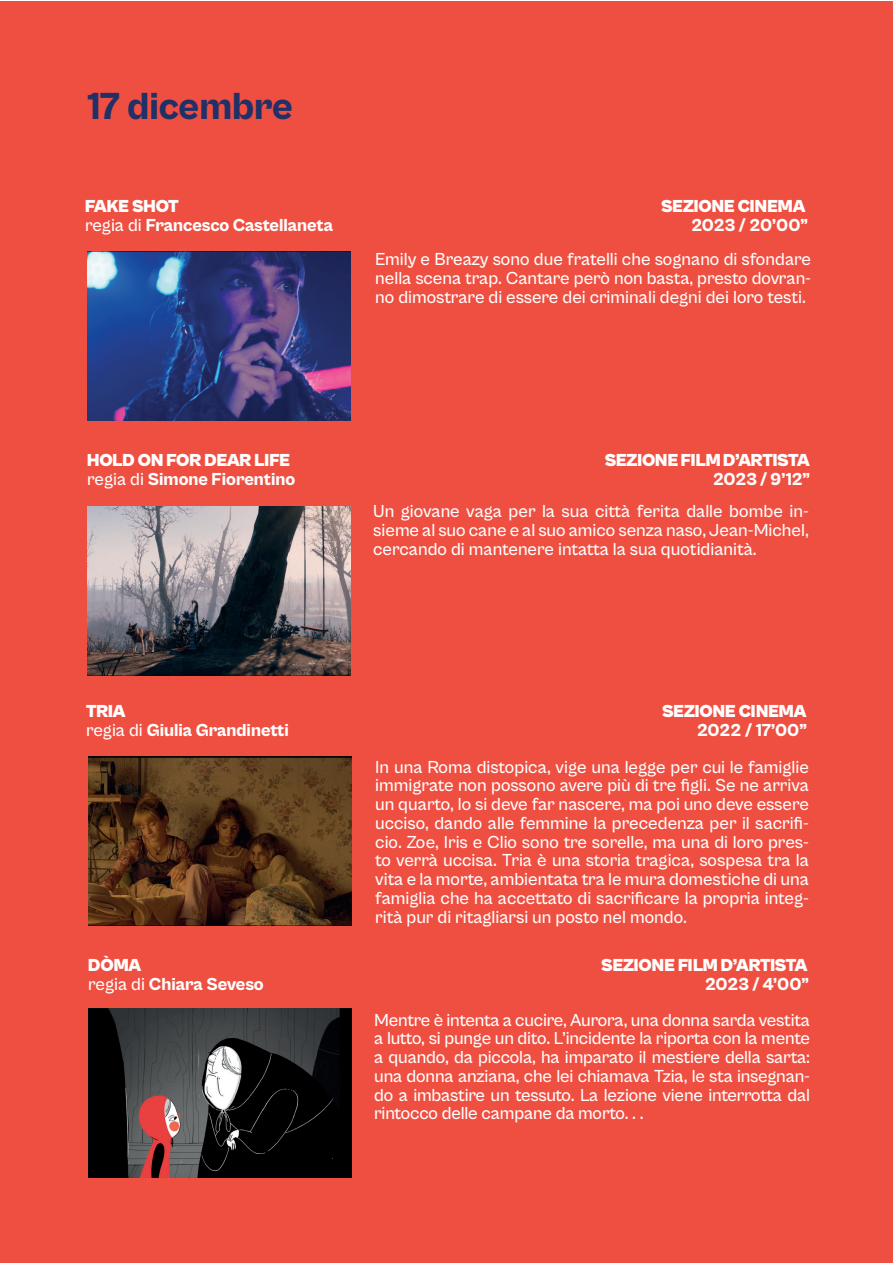
<style>
.page{position:relative;width:893px;height:1263px;background:#fff}
.page>*{position:absolute;margin:0;border:0;box-sizing:border-box;transform-origin:0 0}
.t1{font:800 39px "Cabinet Grotesk";color:#213066}
.t2{font:500 18px/18.8px "Cabinet Grotesk";letter-spacing:-.005em;color:#fff;text-align:justify}
.t3{font:800 18px "Cabinet Grotesk";color:#fff}
.t4{font:900 18px "Cabinet Grotesk";letter-spacing:-.01em;color:#fff}
.s1{font-weight:500}
</style>
<div class="page">
<div style="left:0;top:1px;width:893px;height:1262px;background:#ef4f41"></div>
<img style="left:87px;top:252px;width:264px;height:169px">
<img style="left:87px;top:506px;width:264px;height:169px">
<img style="left:88px;top:757px;width:264px;height:169px">
<img style="left:88px;top:1009px;width:264px;height:169px">
<h1 class="t1" style="left:87px;top:85px;width:207px">17 dicembre</h1>
<p class="t4" style="left:85px;top:197px;width:95px">FAKE SHOT</p>
<p class="t4" style="left:661px;top:197px;width:146px">SEZIONE CINEMA</p>
<p class="t3" style="left:85px;top:216px;width:249px"><span class="s1">regia di</span> Francesco Castellaneta</p>
<p class="t3" style="left:691px;top:216px;width:118px">2023 / 20’00”</p>
<p class="t2" style="left:375px;top:250px;width:437px">Emily e Breazy sono due fratelli che sognano di sfondare nella scena trap. Cantare però non basta, presto dovran&shy;no dimostrare di essere dei criminali degni dei loro testi.</p>
<p class="t4" style="left:87px;top:451px;width:204px">HOLD ON FOR DEAR LIFE</p>
<p class="t4" style="left:605px;top:451px;width:207px">SEZIONE FILM D’ARTISTA</p>
<p class="t3" style="left:87px;top:470px;width:210px"><span class="s1">regia di</span> Simone Fiorentino</p>
<p class="t3" style="left:713px;top:470px;width:99px">2023 / 9’12”</p>
<p class="t2" style="left:373px;top:502px;width:437px">Un giovane vaga per la sua città ferita dalle bombe in&shy;sieme al suo cane e al suo amico senza naso, Jean-Michel, cercando di mantenere intatta la sua quotidianità.</p>
<p class="t4" style="left:86px;top:702px;width:41px">TRIA</p>
<p class="t4" style="left:662px;top:702px;width:146px">SEZIONE CINEMA</p>
<p class="t3" style="left:86px;top:720px;width:204px"><span class="s1">regia di</span> Giulia Grandinetti</p>
<p class="t3" style="left:697px;top:720px;width:112px">2022 / 17’00”</p>
<p class="t2" style="left:375px;top:757px;width:435px">In una Roma distopica, vige una legge per cui le famiglie immigrate non possono avere più di tre figli. Se ne arriva un quarto, lo si deve far nascere, ma poi uno deve essere ucciso, dando alle femmine la precedenza per il sacrifi&shy;cio. Zoe, Iris e Clio sono tre sorelle, ma una di loro pres&shy;to verrà uccisa. Tria è una storia tragica, sospesa tra la vita e la morte, ambientata tra le mura domestiche di una famiglia che ha accettato di sacrificare la propria integ&shy;rità pur di ritagliarsi un posto nel mondo.</p>
<p class="t4" style="left:88px;top:956px;width:55px">DÒMA</p>
<p class="t4" style="left:601px;top:956px;width:208px">SEZIONE FILM D’ARTISTA</p>
<p class="t3" style="left:88px;top:975px;width:177px"><span class="s1">regia di</span> Chiara Seveso</p>
<p class="t3" style="left:705px;top:975px;width:106px">2023 / 4’00”</p>
<p class="t2" style="left:374px;top:1010px;width:437px">Mentre è intenta a cucire, Aurora, una donna sarda vestita a lutto, si punge un dito. L’incidente la riporta con la mente a quando, da piccola, ha imparato il mestiere della sarta: una donna anziana, che lei chiamava Tzia, le sta insegnan&shy;do a imbastire un tessuto. La lezione viene interrotta dal rintocco delle campane da morto. . .</p>
</div>
